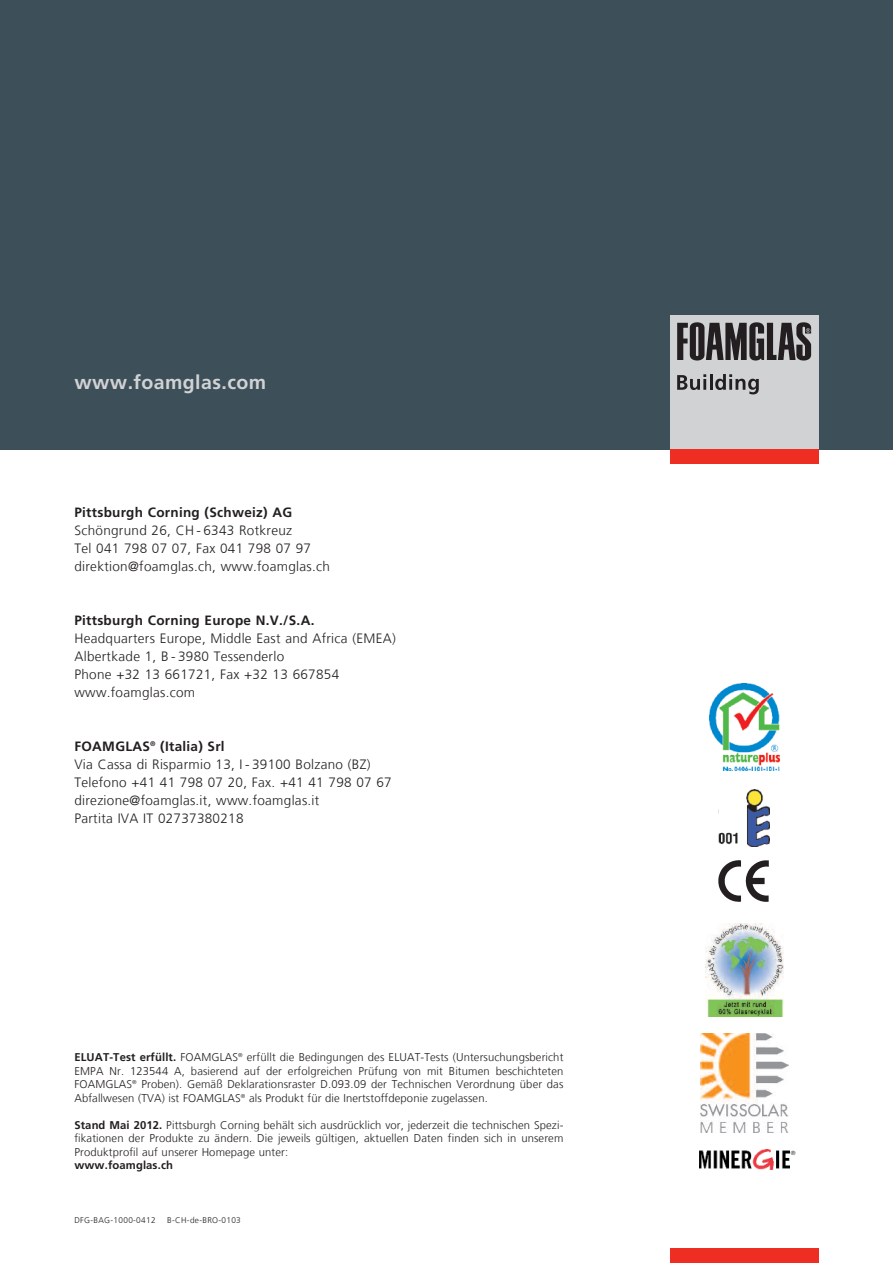
<style>
.page{position:relative;width:893px;height:1263px;background:#fff}
.page>*{position:absolute;margin:0;border:0;box-sizing:border-box;transform-origin:0 0}
.t1{font:700 19.5px "Frutiger LT Com";letter-spacing:.02em;color:#d1d2d4}
.t2{font:300 13.5px/18px "Frutiger LT Com";letter-spacing:.02em;color:#231f20}
.t3{font:700 13.5px "Frutiger LT Com";letter-spacing:.02em;color:#231f20}
.t4{font:300 11.25px/13.5px "Frutiger LT Com";letter-spacing:.01em;color:#231f20;text-align:justify}
.t5{font:700 11.25px "Frutiger LT Com";letter-spacing:.01em;color:#231f20}
.t6{font:300 8.25px "Frutiger LT Com";letter-spacing:.04em;color:#231f20}
.t7{font:300 6px "Frutiger LT Com";color:#231f20}
.s1{font-weight:700}
</style>
<div class="page">
<img style="left:709px;top:683px;width:70px;height:88px">
<img style="left:705px;top:923px;width:79px;height:93px">
<img style="left:701px;top:1033px;width:87px;height:99px">
<img style="left:718px;top:860px;width:51px;height:41px">
<img style="left:719px;top:790px;width:50px;height:57px">
<img style="left:700px;top:1149px;width:89px;height:20px">
<div style="left:0;top:0;width:893px;height:449px;background:#3d4f59"></div>
<div style="left:670px;top:1248px;width:149px;height:15px;background:#ee2e22"></div>
<div style="left:670px;top:315px;width:149px;height:134px;background:#d1d2d4"></div>
<div style="left:670px;top:449px;width:149px;height:15px;background:#ee2e22"></div>
<svg style="left:677px;top:322px;width:134px;height:38px"></svg>
<svg style="left:677px;top:374px;width:82px;height:20px"></svg>
<h1 class="t1" style="left:74px;top:375px;width:193px">www.foamglas.com</h1>
<p class="t3" style="left:74px;top:507px;width:219px">Pittsburgh Corning (Schweiz) AG</p>
<p class="t2" style="left:74px;top:523px;width:257px">Schöngrund 26, CH - 6343 Rotkreuz<br>Tel 041 798 07 07, Fax 041 798 07 97 direktion@foamglas.ch, www.foamglas.ch</p>
<p class="t3" style="left:74px;top:615px;width:242px">Pittsburgh Corning Europe N.V./S.A.</p>
<p class="t2" style="left:74px;top:631px;width:323px">Headquarters Europe, Middle East and Africa (EMEA)<br>Albertkade 1, B - 3980 Tessenderlo<br>Phone +32 13 661721, Fax +32 13 667854 www.foamglas.com</p>
<p class="t2" style="left:74px;top:739px;width:319px"><span class="s1">FOAMGLAS</span><sup>®</sup> <span class="s1">(Italia) Srl<br></span>Via Cassa di Risparmio 13, I - 39100 Bolzano (BZ)<br>Telefono +41 41 798 07 20, Fax. +41 41 798 07 67 direzione@foamglas.it, www.foamglas.it<br>Partita IVA IT 02737380218</p>
<p class="t4" style="left:74px;top:1052px;width:490px"><span class="s1">ELUAT-Test erfüllt.</span> FOAMGLAS<sup>®</sup> erfüllt die Bedingungen des ELUAT-Tests (Untersuchungsbericht EMPA Nr. 123544 A, basierend auf der erfolgreichen Prüfung von mit Bitumen beschichteten FOAMGLAS<sup>®</sup> Proben). Gemäß Deklarationsraster D.093.09 der Technischen Verordnung über das Abfallwesen (TVA) ist FOAMGLAS<sup>®</sup> als Produkt für die Inertstoffdeponie zugelassen.</p>
<p class="t4" style="left:74px;top:1119px;width:490px"><span class="s1">Stand Mai 2012.</span> Pittsburgh Corning behält sich ausdrücklich vor, jederzeit die technischen Spezi&shy;fikationen der Produkte zu ändern. Die jeweils gültigen, aktuellen Daten finden sich in unserem Produktprofil auf unserer Homepage unter:</p>
<p class="t5" style="left:74px;top:1161px;width:100px">www.foamglas.ch</p>
<p class="t6" style="left:74px;top:1217px;width:83px">DFG-BAG-1000-0412</p>
<p class="t6" style="left:167px;top:1217px;width:75px">B-CH-de-BRO-0103</p>
<p class="t7" style="left:791px;top:1150px;width:6px">®</p>
</div>
